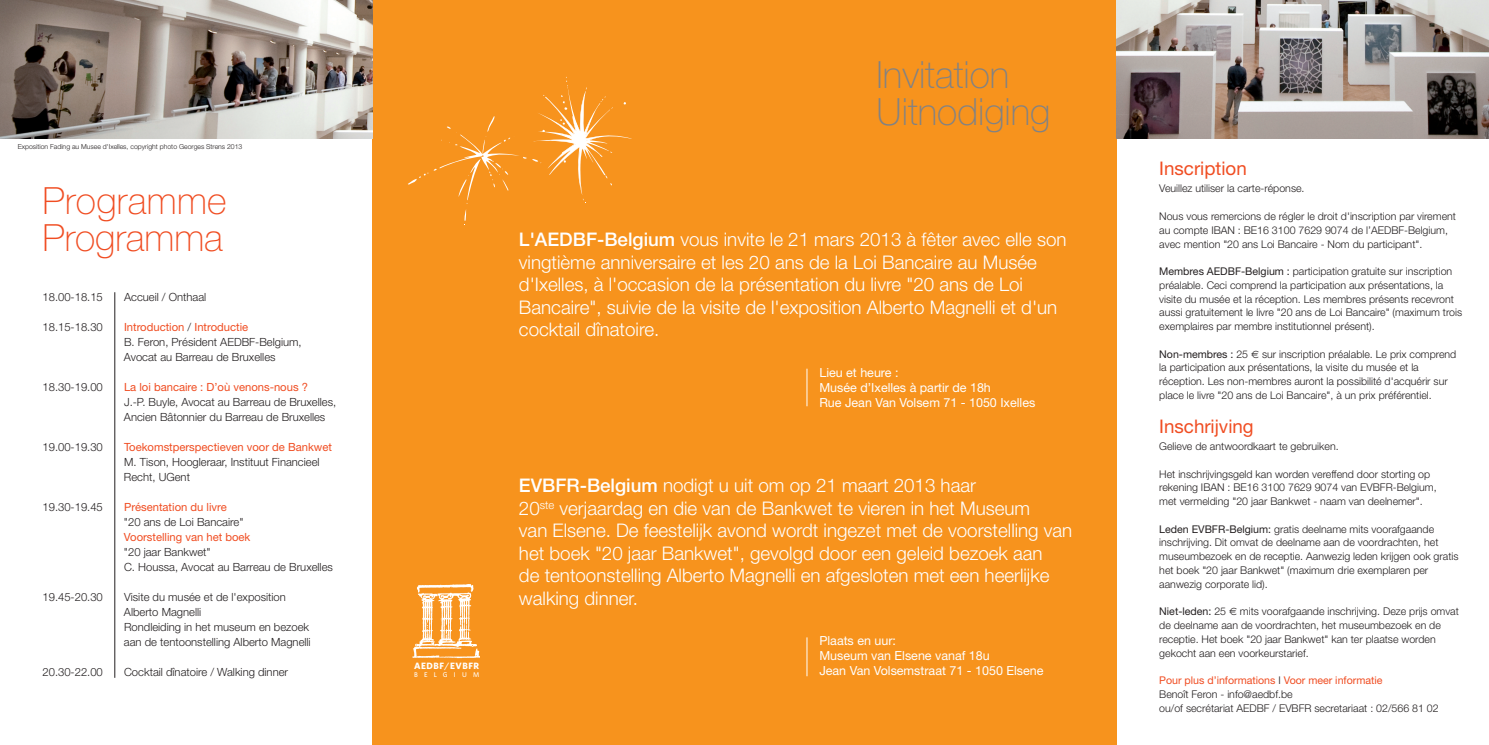
<style>
.page{position:relative;width:1489px;height:745px;background:#fff}
.page>*{position:absolute;margin:0;border:0;box-sizing:border-box;transform-origin:0 0}
.t1{font:100 37.5px/37.5px "Helvetica Neue";color:#808285}
.t2{font:100 37.5px/37.5px "Helvetica Neue";letter-spacing:.005em;color:#f04d22}
.t3{font:300 18.75px/22.5px "Helvetica Neue";color:#fff}
.t4{font:18.75px "Helvetica Neue";color:#f04d22}
.t5{font:12.5px/15px "Helvetica Neue";color:#fff}
.t6{font:300 11.25px/15px "Helvetica Neue";color:#231f20}
.t7{font:11.25px "Helvetica Neue";color:#f04d22}
.t8{font:300 10.62px/13.8px "Helvetica Neue";color:#231f20}
.t9{font:10.62px "Helvetica Neue";color:#231f20}
.t10{font:700 9.12px "Whitney";letter-spacing:.06em;color:#fff}
.t11{font:300 6.88px "Helvetica Neue";color:#231f20}
.t12{font:500 6.88px "Whitney";letter-spacing:.91em;color:#fff}
.s1{font-weight:400;color:#f04d22}
.s2{font-weight:500}
.s3{font-weight:400}
.s4{font-weight:300}
</style>
<div class="page">
<div style="left:372px;top:0;width:744px;height:744px;background:#f7931d"></div>
<svg style="left:408px;top:77px;width:223px;height:148px"></svg>
<hr style="left:806px;top:368px;width:1px;height:38px;background:#fff">
<hr style="left:806px;top:637px;width:1px;height:38px;background:#fff">
<img style="left:0;top:0;width:372px;height:138px">
<img style="left:1116px;top:0;width:372px;height:138px">
<hr style="left:114px;top:292px;width:1px;height:385px;background:#231f20">
<svg style="left:412px;top:584px;width:68px;height:73px"></svg>
<p class="t11" style="left:18px;top:144px;width:226px">Exposition Fading au Musee d'Ixelles, copyright photo Georges Strens 2013</p>
<h1 class="t2" style="left:43px;top:185px;width:186px">Programme<br>Programma</h1>
<p class="t6" style="left:43px;top:290px;width:62px">18.00-18.15</p>
<p class="t6" style="left:124px;top:290px;width:84px">Accueil / Onthaal</p>
<p class="t6" style="left:43px;top:320px;width:62px">18.15-18.30</p>
<p class="t6" style="left:124px;top:320px;width:179px"><span class="s1">Introduction</span> / <span class="s1">Introductie<br></span>B. Feron, Président AEDBF-Belgium,<br>Avocat au Barreau de Bruxelles</p>
<p class="t6" style="left:43px;top:380px;width:62px">18.30-19.00</p>
<p class="t7" style="left:124px;top:382px;width:185px">La loi bancaire : D’où venons-nous ?</p>
<p class="t6" style="left:124px;top:395px;width:214px">J.-P. Buyle, Avocat au Barreau de Bruxelles,<br>Ancien Bâtonnier du Barreau de Bruxelles</p>
<p class="t6" style="left:43px;top:440px;width:62px">19.00-19.30</p>
<p class="t7" style="left:124px;top:442px;width:209px">Toekomstperspectieven voor de Bankwet</p>
<p class="t6" style="left:124px;top:455px;width:197px">M. Tison, Hoogleraar, Instituut Financieel<br>Recht, UGent</p>
<p class="t6" style="left:43px;top:500px;width:62px">19.30-19.45</p>
<p class="t7" style="left:124px;top:502px;width:104px">Présentation du livre</p>
<p class="t6" style="left:124px;top:515px;width:121px">"20 ans de Loi Bancaire"</p>
<p class="t7" style="left:124px;top:532px;width:128px">Voorstelling van het boek</p>
<p class="t6" style="left:124px;top:545px;width:210px">"20 jaar Bankwet"<br>C. Houssa, Avocat au Barreau de Bruxelles</p>
<p class="t6" style="left:43px;top:590px;width:62px">19.45-20.30</p>
<p class="t6" style="left:124px;top:590px;width:188px">Visite du musée et de l'exposition<br>Alberto Magnelli<br>Rondleiding in het museum en bezoek aan de tentoonstelling Alberto Magnelli</p>
<p class="t6" style="left:43px;top:665px;width:62px">20.30-22.00</p>
<p class="t6" style="left:124px;top:665px;width:165px">Cocktail dînatoire / Walking dinner</p>
<p class="t10" style="left:414px;top:659px;width:67px">AEDBF<span class="s2">/</span>EVBFR</p>
<p class="t12" style="left:414px;top:670px;width:67px">BELGIUM</p>
<h1 class="t1" style="left:876px;top:59px;width:175px">Invitation<br>Uitnodiging</h1>
<p class="t3" style="left:519px;top:230px;width:549px"><span class="s2">L'AEDBF-Belgium</span> vous invite le 21 mars 2013 à fêter avec elle son vingtième anniversaire et les 20 ans de la Loi Bancaire au Musée d'Ixelles, à l'occasion de la présentation du livre "20 ans de Loi Bancaire", suivie de la visite de l'exposition Alberto Magnelli et d'un cocktail dînatoire.</p>
<p class="t5" style="left:819px;top:366px;width:217px">Lieu et heure :<br>Musée d’Ixelles à partir de 18h<br>Rue Jean Van Volsem 71 - 1050 Ixelles</p>
<p class="t3" style="left:519px;top:475px;width:555px"><span class="s2">EVBFR-Belgium</span> nodigt u uit om op 21 maart 2013 haar<br>20<sup>ste</sup> verjaardag en die van de Bankwet te vieren in het Museum<br>van Elsene. De feestelijk avond wordt ingezet met de voorstelling van het boek "20 jaar Bankwet", gevolgd door een geleid bezoek aan<br>de tentoonstelling Alberto Magnelli en afgesloten met een heerlijke walking dinner.</p>
<p class="t5" style="left:819px;top:634px;width:225px">Plaats en uur:<br>Museum van Elsene vanaf 18u<br>Jean Van Volsemstraat 71 - 1050 Elsene</p>
<h2 class="t4" style="left:1159px;top:162px;width:89px">Inscription</h2>
<p class="t8" style="left:1159px;top:183px;width:147px">Veuillez utiliser la carte-réponse.</p>
<p class="t8" style="left:1159px;top:210px;width:298px">Nous vous remercions de régler le droit d'inscription par virement au compte IBAN : BE16 3100 7629 9074 de l’AEDBF-Belgium, avec mention "20 ans Loi Bancaire - Nom du participant".</p>
<p class="t8" style="left:1159px;top:265px;width:304px"><span class="s3">Membres AEDBF-Belgium :</span> participation gratuite sur inscription préalable. Ceci comprend la participation aux présentations, la visite du musée et la réception. Les membres présents recevront aussi gratuitement le livre "20 ans de Loi Bancaire" (maximum trois exemplaires par membre institutionnel présent).</p>
<p class="t9" style="left:1159px;top:350px;width:90px">Non-membres : <span class="s4">25</span></p>
<p class="t8" style="left:1159px;top:348px;width:298px;text-indent:103px">sur inscription préalable. Le prix comprend la participation aux présentations, la visite du musée et la réception. Les non-membres auront la possibilité d'acquérir sur place le livre "20 ans de Loi Bancaire", à un prix préférentiel.</p>
<h2 class="t4" style="left:1159px;top:419px;width:96px">Inschrijving</h2>
<p class="t8" style="left:1159px;top:440px;width:181px">Gelieve de antwoordkaart te gebruiken.</p>
<p class="t8" style="left:1159px;top:467px;width:279px">Het inschrijvingsgeld kan worden vereffend door storting op rekening IBAN : BE16 3100 7629 9074 van EVBFR-Belgium, met vermelding "20 jaar Bankwet - naam van deelnemer".</p>
<p class="t8" style="left:1159px;top:522px;width:301px"><span class="s3">Leden EVBFR-Belgium:</span> gratis deelname mits voorafgaande inschrijving. Dit omvat de deelname aan de voordrachten, het museumbezoek en de receptie. Aanwezig leden krijgen ook gratis het boek "20 jaar Bankwet" (maximum drie exemplaren per aanwezig corporate lid).</p>
<p class="t9" style="left:1159px;top:607px;width:68px">Niet-leden: <span class="s4">25</span></p>
<p class="t8" style="left:1159px;top:605px;width:301px;text-indent:81px">mits voorafgaande inschrijving. Deze prijs omvat de deelname aan de voordrachten, het museumbezoek en de receptie. Het boek "20 jaar Bankwet" kan ter plaatse worden gekocht aan een voorkeurstarief.</p>
<p class="t8" style="left:1159px;top:674px;width:281px"><span class="s1">Pour plus d’informations</span> I <span class="s1">Voor meer informatie<br></span>Benoît Feron - info@aedbf.be<br>ou/of secrétariat AEDBF / EVBFR secretariaat : 02/566 81 02</p>
</div>
